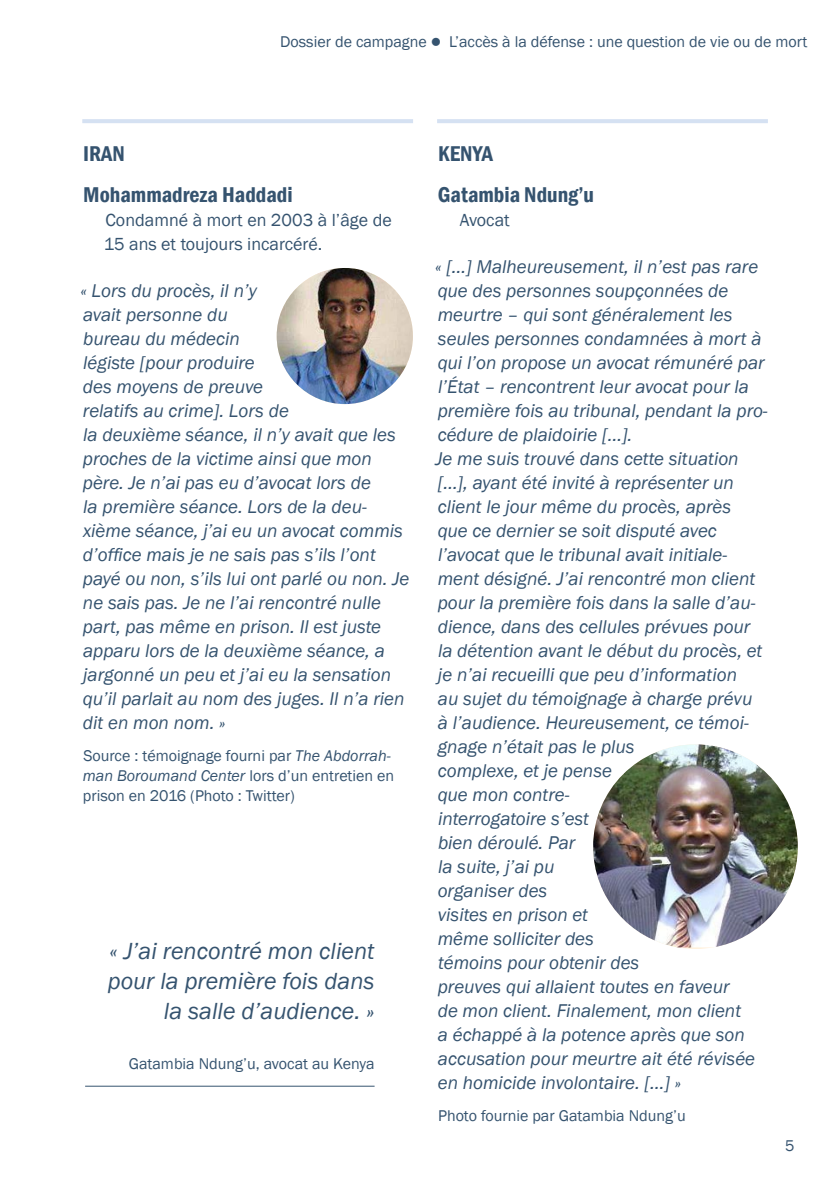
<style>
.page{position:relative;width:840px;height:1191px;background:#fff}
.page>*{position:absolute;margin:0;border:0;box-sizing:border-box;transform-origin:0 0}
.FR-Hervorhebung{font:italic 24px/30px "Franklin Gothic";color:#35536f;text-align:right}
.ALLG-Zeugenaussage_N{font:600 condensed 22px "Franklin Gothic";color:#35536f}
.ALLG-Zeugenaussage_T{font:600 condensed 22px "Franklin Gothic";color:#35536f}
.FR-Zeugenaussage{font:italic 19px/24px "Franklin Gothic";color:#35536f}
.ALLG-Zeugenaussage_K{font:18px/24px "Franklin Gothic";color:#35536f}
.FR-Quelle{font:16px/20px "Franklin Gothic";color:#35536f}
.FR-Hervorhebung-2{font:16px "Franklin Gothic";color:#35536f}
.s1{font-style:italic}
</style>
<div class="page">
<img style="left:276px;top:268px;width:136px;height:136px;border-radius:68px">
<img style="left:593px;top:744px;width:204px;height:203px">
<hr style="left:85px;top:1085px;width:289px;height:1px;background:#35536f">
<hr style="left:82px;top:119px;width:331px;height:4px;background:#d5e1f2">
<hr style="left:437px;top:119px;width:330px;height:4px;background:#d5e1f2">
<p class="FR-Quelle" style="left:280px;top:32px;width:528px">Dossier de campagne ● L’accès à la défense : une question de vie ou de mort</p>
<p class="ALLG-Zeugenaussage_T" style="left:83px;top:139px;width:43px">IRAN</p>
<p class="ALLG-Zeugenaussage_N" style="left:83px;top:180px;width:211px">Mohammadreza Haddadi</p>
<p class="ALLG-Zeugenaussage_K" style="left:104px;top:209px;width:289px">Condamné à mort en 2003 à l’âge de<br>15 ans et toujours incarcéré.</p>
<p class="FR-Zeugenaussage" style="left:80px;top:279px;width:330px">« Lors du procès, il n’y<br>avait personne du<br>bureau du médecin<br>légiste [pour produire<br>des moyens de preuve<br>relatifs au crime]. Lors de<br>la deuxième séance, il n’y avait que les proches de la victime ainsi que mon père. Je n’ai pas eu d’avocat lors de<br>la première séance. Lors de la deu&shy;xième séance, j’ai eu un avocat commis d’office mais je ne sais pas s’ils l’ont payé ou non, s’ils lui ont parlé ou non. Je ne sais pas. Je ne l’ai rencontré nulle part, pas même en prison. Il est juste apparu lors de la deuxième séance, a jargonné un peu et j’ai eu la sensation qu’il parlait au nom des juges. Il n’a rien dit en mon nom. »</p>
<p class="FR-Quelle" style="left:83px;top:745px;width:313px">Source : témoignage fourni par <span class="s1">The Abdorrah&shy;man Boroumand Center</span> lors d’un entretien en prison en 2016 (Photo : Twitter)</p>
<p class="FR-Hervorhebung" style="left:108px;top:936px;width:268px">« J’ai rencontré mon client pour la première fois dans la salle d’audience. »</p>
<p class="FR-Hervorhebung-2" style="left:129px;top:1053px;width:247px">Gatambia Ndung’u, avocat au Kenya</p>
<p class="ALLG-Zeugenaussage_T" style="left:438px;top:139px;width:56px">KENYA</p>
<p class="ALLG-Zeugenaussage_N" style="left:437px;top:180px;width:158px">Gatambia Ndung’u</p>
<p class="ALLG-Zeugenaussage_K" style="left:459px;top:209px;width:51px">Avocat</p>
<p class="FR-Zeugenaussage" style="left:435px;top:255px;width:334px">« […] Malheureusement, il n’est pas rare que des personnes soupçonnées de meurtre – qui sont généralement les seules personnes condamnées à mort à qui l’on propose un avocat rémunéré par l’État – rencontrent leur avocat pour la première fois au tribunal, pendant la pro&shy;cédure de plaidoirie […].</p>
<p class="FR-Zeugenaussage" style="left:435px;top:447px;width:328px">Je me suis trouvé dans cette situation […], ayant été invité à représenter un client le jour même du procès, après que ce dernier se soit disputé avec l’avocat que le tribunal avait initiale&shy;ment désigné. J’ai rencontré mon client pour la première fois dans la salle d’au&shy;dience, dans des cellules prévues pour la détention avant le début du procès, et je n’ai recueilli que peu d’information<br>au sujet du témoignage à charge prévu à l’audience. Heureusement, ce témoi&shy;gnage n’était pas le plus<br>complexe, et je pense<br>que mon contre-<br>interrogatoire s’est<br>bien déroulé. Par<br>la suite, j’ai pu<br>organiser des<br>visites en prison et<br>même solliciter des<br>témoins pour obtenir des<br>preuves qui allaient toutes en faveur<br>de mon client. Finalement, mon client<br>a échappé à la potence après que son accusation pour meurtre ait été révisée en homicide involontaire. […] »</p>
<p class="FR-Quelle" style="left:438px;top:1105px;width:249px">Photo fournie par Gatambia Ndung’u</p>
<p class="FR-Quelle" style="left:784px;top:1136px;width:11px">5</p>
</div>
